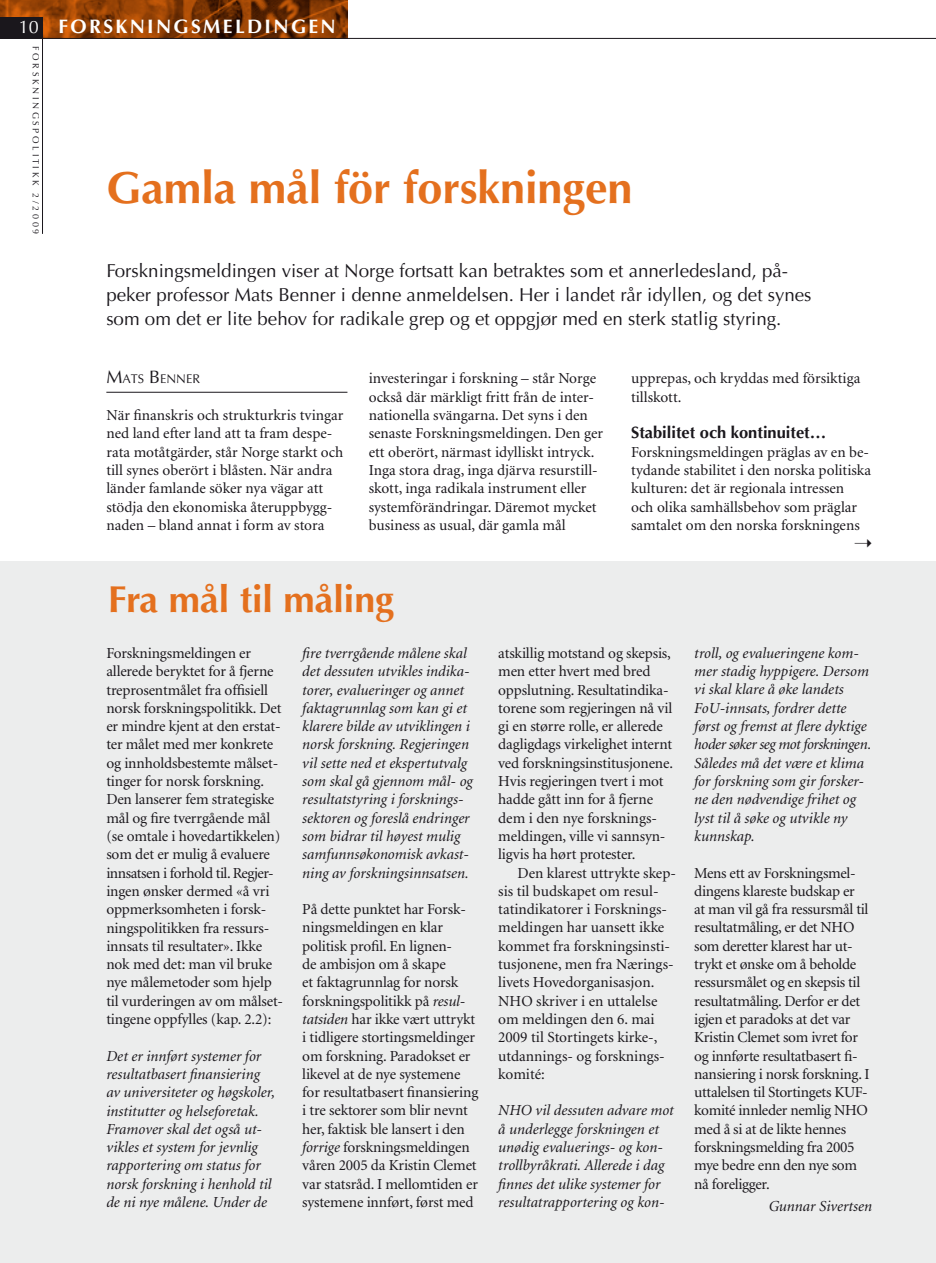
<style>
.page{position:relative;width:936px;height:1263px;background:#fff}
.page>*{position:absolute;margin:0;border:0;box-sizing:border-box;transform-origin:0 0}
.t1{font:700 45px "Optima LT Std";color:#e4701e}
.t2{font:700 37.5px "Optima LT Std";color:#e4701e}
.t3{font:700 19.5px "Optima LT Std";letter-spacing:.12em;color:#fff}
.t4{font:18.75px/24px "Optima LT Std";color:#1a171c}
.t5{font:18px "Optima LT Std";color:#fff}
.t6{font:700 16.5px "Optima LT Std";color:#1a171c}
.t7{font:15.3px/18.3px "Minion";letter-spacing:-.01em;color:#1a171c}
.t8{font:italic 15.3px/18.3px "Minion";color:#1a171c}
.t9{font:12.6px "Optima LT Std";color:#1a171c}
.t10{font:9px "Optima LT Std";letter-spacing:.3em;color:#1a171c}
.s1{font-size:18px}
.s2{font-style:italic}
</style>
<div class="page">
<img style="left:0;top:0;width:347px;height:38px">
<div style="left:0;top:17px;width:43px;height:21px;background:#1a171c"></div>
<hr style="left:42px;top:17px;width:1px;height:217px;background:#1a171c">
<hr style="left:0;top:38px;width:935px;height:1px;background:#1a171c">
<hr style="left:106px;top:392px;width:241px;height:1px;background:#1a171c">
<div style="left:0;top:561px;width:935px;height:702px;background:#eceded"></div>
<p class="t5" style="left:19px;top:17px;width:22px">10</p>
<p class="t10" style="left:41px;top:46px;width:190px;rotate:90deg">Forskningspolitikk 2/2009</p>
<p class="t3" style="left:58px;top:15px;width:279px">Forskningsmeldingen</p>
<h1 class="t1" style="left:106px;top:162px;width:528px">Gamla mål för forskningen</h1>
<p class="t4" style="left:106px;top:259px;width:706px">Forskningsmeldingen viser at Norge fortsatt kan betraktes som et annerledesland, på&shy;peker professor Mats Benner i denne anmeldelsen. Her i landet rår idyllen, og det synes som om det er lite behov for radikale grep og et oppgjør med en sterk statlig styring.</p>
<p class="t9" style="left:106px;top:372px;width:95px"><span class="s1">M</span>ATS <span class="s1">B</span>ENNER</p>
<p class="t7" style="left:106px;top:407px;width:238px">När finanskris och strukturkris tvingar ned land efter land att ta fram despe&shy;rata motåtgärder, står Norge starkt och till synes oberört i blåsten. När andra länder famlande söker nya vägar att stödja den ekonomiska återuppbygg&shy;naden – bland annat i form av stora</p>
<p class="t7" style="left:369px;top:370px;width:236px">investeringar i forskning – står Norge också där märkligt fritt från de inter&shy;nationella svängarna. Det syns i den senaste Forskningsmeldingen. Den ger ett oberört, närmast idylliskt intryck.<br>Inga stora drag, inga djärva resurstill&shy;skott, inga radikala instrument eller systemförändringar. Däremot mycket business as usual, där gamla mål</p>
<p class="t7" style="left:631px;top:370px;width:231px">upprepas, och kryddas med försiktiga tillskott.</p>
<p class="t6" style="left:631px;top:423px;width:197px">Stabilitet och kontinuitet…</p>
<p class="t7" style="left:631px;top:443px;width:241px">Forskningsmeldingen präglas av en be&shy;tydande stabilitet i den norska politiska kulturen: det är regionala intressen<br>och olika samhällsbehov som präglar samtalet om den norska forskningens</p>
<h2 class="t2" style="left:108px;top:578px;width:287px">Fra mål til måling</h2>
<p class="t7" style="left:106px;top:644px;width:176px">Forskningsmeldingen er allerede beryktet for å fjerne treprosentmålet fra offisiell norsk forskningspolitikk. Det er mindre kjent at den erstat&shy;ter målet med mer konkrete og innholdsbestemte målset&shy;tinger for norsk forskning.<br>Den lanserer fem strategiske mål og fire tverrgående mål (se omtale i hovedartikkelen) som det er mulig å evaluere innsatsen i forhold til. Regjer&shy;ingen ønsker dermed «å vri oppmerksomheten i forsk&shy;ningspolitikken fra ressurs&shy;innsats til resultater». Ikke nok med det: man vil bruke nye målemetoder som hjelp til vurderingen av om målset&shy;tingene oppfylles (kap. 2.2):</p>
<p class="t8" style="left:106px;top:1047px;width:170px">Det er innført systemer for resultatbasert finansiering av universiteter og høgskoler, institutter og helseforetak.<br>Framover skal det også ut&shy;vikles et system for jevnlig rapportering om status for norsk forskning i henhold til de ni nye målene. Under de</p>
<p class="t8" style="left:302px;top:644px;width:172px">fire tverrgående målene skal det dessuten utvikles indika&shy;torer, evalueringer og annet faktagrunnlag som kan gi et klarere bilde av utviklingen i norsk forskning. Regjeringen vil sette ned et ekspertutvalg som skal gå gjennom mål- og resultatstyring i forsknings&shy;sektoren og foreslå endringer som bidrar til høyest mulig samfunnsøkonomisk avkast&shy;ning av forskningsinnsatsen.</p>
<p class="t7" style="left:302px;top:901px;width:177px">På dette punktet har Forsk&shy;ningsmeldingen en klar politisk profil. En lignen-<br>de ambisjon om å skape<br>et faktagrunnlag for norsk forskningspolitikk på <span class="s2">resul&shy;tatsiden</span> har ikke vært uttrykt i tidligere stortingsmeldinger om forskning. Paradokset er likevel at de nye systemene for resultatbasert finansiering i tre sektorer som blir nevnt her, faktisk ble lansert i den <span class="s2">forrige</span> forskningsmeldingen våren 2005 da Kristin Clemet var statsråd. I mellomtiden er systemene innført, først med</p>
<p class="t7" style="left:498px;top:644px;width:176px">atskillig motstand og skepsis, men etter hvert med bred oppslutning. Resultatindika&shy;torene som regjeringen nå vil gi en større rolle, er allerede dagligdags virkelighet internt ved forskningsinstitusjonene.<br>Hvis regjeringen tvert i mot hadde gått inn for å fjerne dem i den nye forsknings&shy;meldingen, ville vi sannsyn&shy;ligvis ha hørt protester.</p>
<p class="t7" style="left:498px;top:864px;width:177px;text-indent:19px">Den klarest uttrykte skep&shy;sis til budskapet om resul&shy;tatindikatorer i Forsknings&shy;meldingen har uansett ikke kommet fra forskningsinsti&shy;tusjonene, men fra Nærings&shy;livets Hovedorganisasjon.<br>NHO skriver i en uttalelse om meldingen den 6. mai<br>2009 til Stortingets kirke-, utdannings- og forsknings&shy;komité:</p>
<p class="t8" style="left:498px;top:1102px;width:177px">NHO vil dessuten advare mot å underlegge forskningen et unødig evaluerings- og kon&shy;trollbyråkrati. Allerede i dag finnes det ulike systemer for resultatrapportering og kon-</p>
<p class="t8" style="left:694px;top:644px;width:179px">troll, og evalueringene kom&shy;mer stadig hyppigere. Dersom vi skal klare å øke landets<br>FoU-innsats, fordrer dette først og fremst at flere dyktige hoder søker seg mot forskningen.<br>Således må det være et klima for forskning som gir forsker&shy;ne den nødvendige frihet og lyst til å søke og utvikle ny kunnskap.</p>
<p class="t7" style="left:694px;top:864px;width:177px">Mens ett av Forskningsmel&shy;dingens klareste budskap er at man vil gå fra ressursmål til resultatmåling, er det NHO som deretter klarest har ut&shy;trykt et ønske om å beholde ressursmålet og en skepsis til resultatmåling. Derfor er det igjen et paradoks at det var<br>Kristin Clemet som ivret for og innførte resultatbasert fi&shy;nansiering i norsk forskning. I uttalelsen til Stortingets KUF&shy;komité innleder nemlig NHO med å si at de likte hennes forskningsmelding fra 2005 mye bedre enn den nye som nå foreligger.</p>
<p class="t8" style="left:768px;top:1198px;width:105px">Gunnar Sivertsen</p>
</div>
